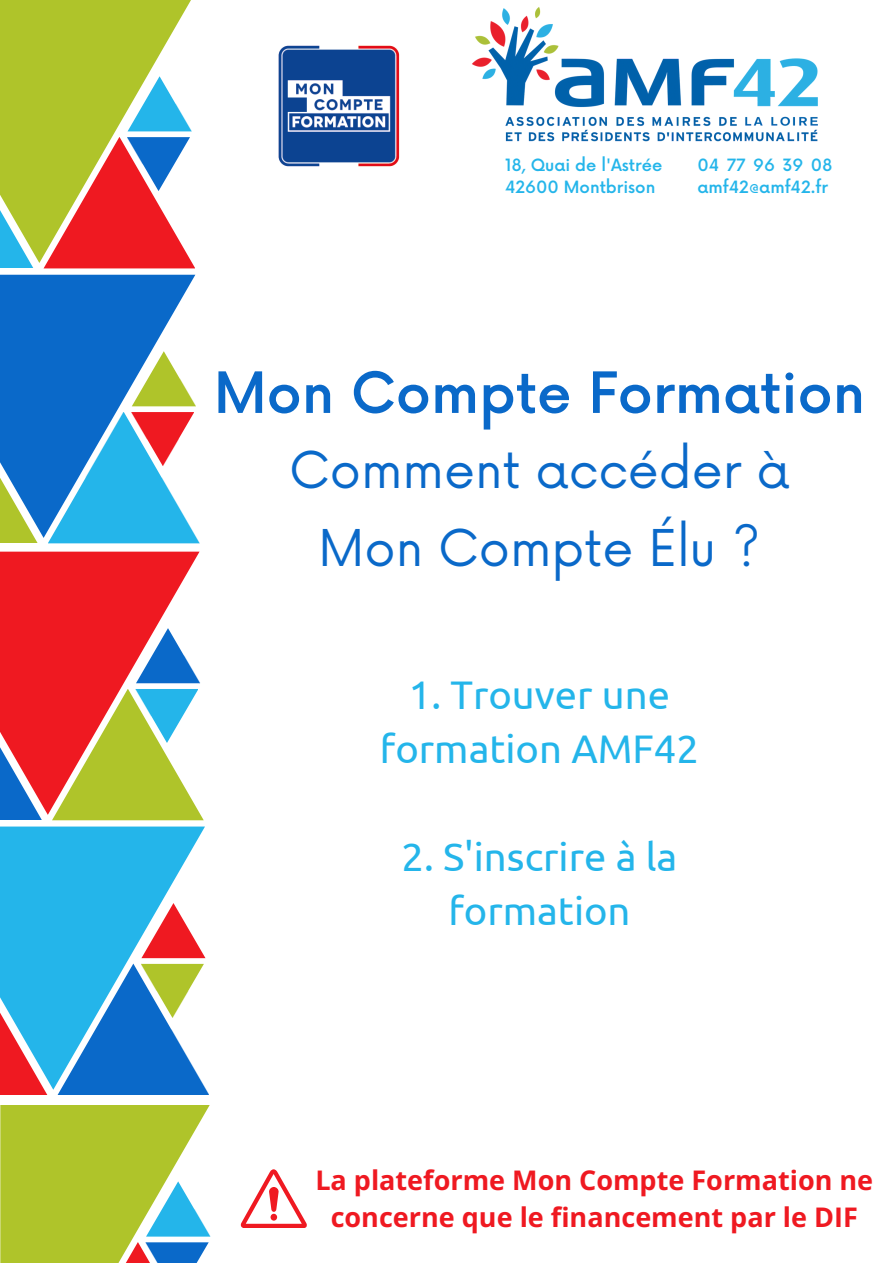
<style>
.page{position:relative;width:893px;height:1264px;background:#fff}
.page>*{position:absolute;margin:0;border:0;box-sizing:border-box;transform-origin:0 0}
.t1{font:500 55.35px "Now";color:#0a69c9}
.t2{font:49.35px/77.6px "Now";color:#0a69c9;text-align:center}
.t3{font:39.9px/54px "Ubuntu";color:#24b5ea;text-align:center}
.t4{font:700 27px/37px "Open Sans";color:#ef1921;text-align:center}
.t5{font:500 16.5px/22.5px "Now";color:#24b5ea}
</style>
<div class="page">
<svg style="left:0;top:0;width:191px;height:263px;background:#b7ca41"></svg>
<svg style="left:0;top:45px;width:34px;height:223px;background:#a2c651"></svg>
<svg style="left:44px;top:137px;width:151px;height:131px"></svg>
<svg style="left:127px;top:76px;width:64px;height:55px"></svg>
<svg style="left:0;top:275px;width:195px;height:263px;background:#2378ce"></svg>
<svg style="left:0;top:320px;width:38px;height:223px;background:#3380b5"></svg>
<svg style="left:48px;top:412px;width:151px;height:131px"></svg>
<svg style="left:132px;top:351px;width:64px;height:55px"></svg>
<svg style="left:0;top:551px;width:199px;height:263px;background:#f0333a"></svg>
<svg style="left:0;top:597px;width:42px;height:223px;background:#ca364c"></svg>
<svg style="left:52px;top:628px;width:152px;height:192px"></svg>
<svg style="left:0;top:826px;width:205px;height:263px;background:#3dbdec"></svg>
<svg style="left:0;top:871px;width:48px;height:224px;background:#589dc6"></svg>
<svg style="left:57px;top:903px;width:152px;height:192px"></svg>
<svg style="left:0;top:1105px;width:211px;height:157px;background:#adc655"></svg>
<svg style="left:240px;top:1169px;width:67px;height:59px"></svg>
<img style="left:472px;top:7px;width:346px;height:135px">
<img style="left:278px;top:45px;width:121px;height:122px">
<p class="t5" style="left:505px;top:154px;width:159px">18, Quai de l'Astrée<br>42600 Montbrison</p>
<p class="t5" style="left:697px;top:154px;width:136px">04 77 96 39 08 amf42@amf42.fr</p>
<h1 class="t1" style="left:214px;top:363px;width:652px">Mon Compte Formation</h1>
<h2 class="t2" style="left:289px;top:434px;width:502px">Comment accéder à<br>Mon Compte Élu ?</h2>
<h3 class="t3" style="left:380px;top:667px;width:320px">1. Trouver une formation AMF42</h3>
<h3 class="t3" style="left:401px;top:829px;width:277px">2. S'inscrire à la formation</h3>
<p class="t4" style="left:315px;top:1160px;width:559px">La plateforme Mon Compte Formation ne concerne que le financement par le DIF</p>
</div>
